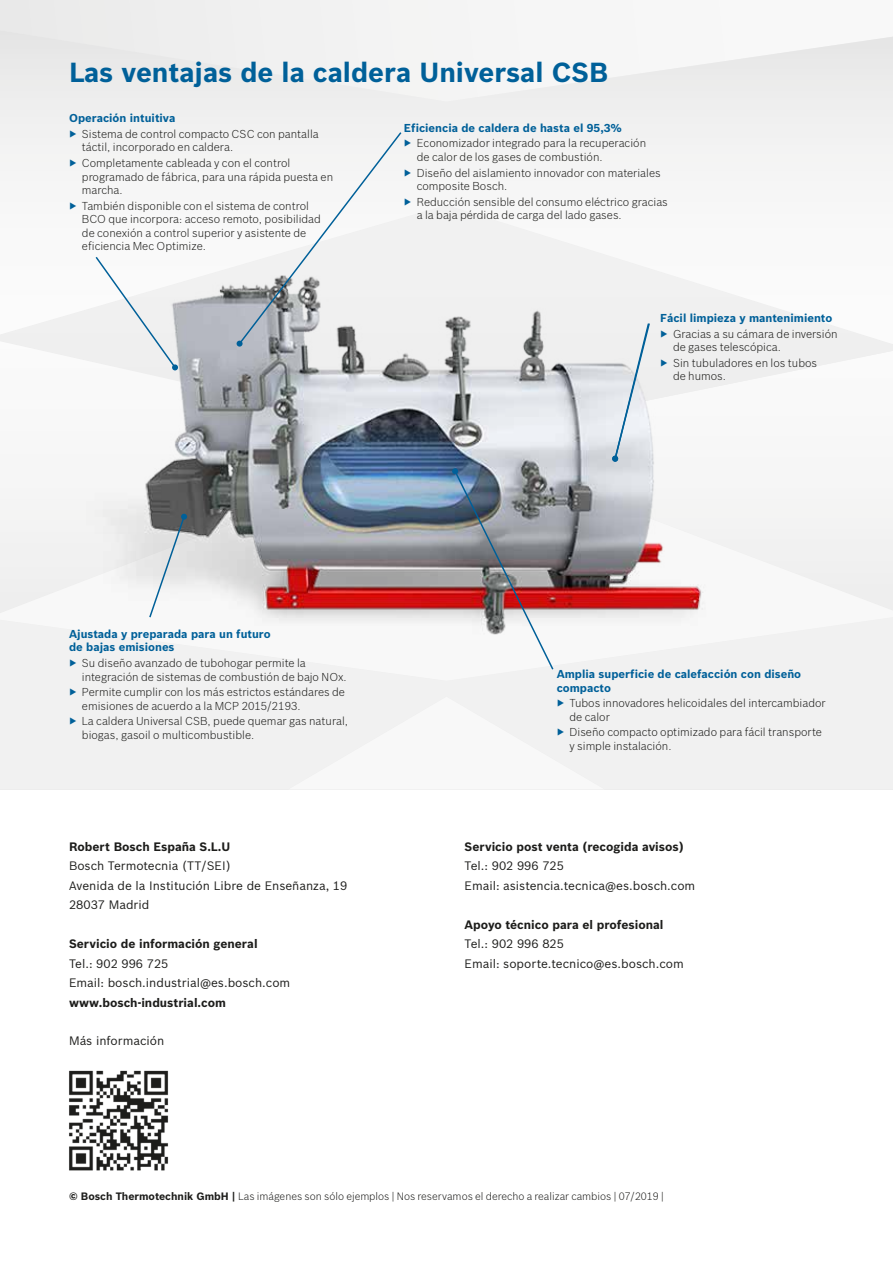
<style>
.page{position:relative;width:893px;height:1263px;background:#fff}
.page>*{position:absolute;margin:0;border:0;box-sizing:border-box;transform-origin:0 0}
.t1{font:700 27px "Bosch Sans";color:#006099}
.t2{font:12px/19.5px "Bosch Sans";color:#1d1d1b}
.t3{font:700 12px "Bosch Sans";color:#1d1d1b}
.t4{font:300 11.25px/13.5px "Bosch Sans";color:#1d1d1b}
.t5{font:700 11.25px/13.5px "Bosch Sans";color:#006099}
.t6{font:300 10.5px "Bosch Sans";color:#1d1d1b}
.s1{font-weight:700;color:#006099}
.s2{color:#006099}
.s3{font-weight:300}
.s4{font-weight:300;color:#1d1d1b}
.s5{font-weight:700}
</style>
<div class="page">
<div style="left:0;top:0;width:470px;height:30px;background:#f0f0f0"></div>
<svg style="left:782px;top:344px;width:111px;height:29px"></svg>
<div style="left:0;top:30px;width:893px;height:314px;background:#f3f3f3"></div>
<div style="left:0;top:681px;width:893px;height:108px;background:#f1f1f1"></div>
<svg style="left:0;top:341px;width:70px;height:16px"></svg>
<div style="left:288px;top:697px;width:317px;height:92px;background:#f1f1f1"></div>
<div style="left:0;top:499px;width:893px;height:182px;background:#f1f1f1"></div>
<img style="left:70px;top:224px;width:712px;height:461px">
<img style="left:69px;top:1070px;width:100px;height:101px">
<svg style="left:237px;top:131px;width:166px;height:216px"></svg>
<svg style="left:94px;top:255px;width:84px;height:115px"></svg>
<svg style="left:148px;top:514px;width:39px;height:105px"></svg>
<svg style="left:612px;top:322px;width:39px;height:140px"></svg>
<img style="left:452px;top:468px;width:103px;height:203px">
<h1 class="t1" style="left:69px;top:52px;width:540px">Las ventajas de la caldera Universal CSB</h1>
<p class="t4" style="left:404px;top:119px;width:244px;line-height:15.6px"><span class="s1">Eficiencia de caldera de hasta el 95,3%<br></span><span class="s2">▶</span> Economizador integrado para la recuperación</p>
<p class="t4" style="left:404px;top:148px;width:258px;line-height:15.6px;text-indent:13px">de calor de los gases de combustión.<br><span class="s2">▶</span> Diseño del aislamiento innovador con materiales</p>
<p class="t4" style="left:404px;top:177px;width:265px;line-height:15.6px;text-indent:13px">composite Bosch.<br><span class="s2">▶</span> Reducción sensible del consumo eléctrico gracias</p>
<p class="t4" style="left:417px;top:208px;width:207px">a la baja pérdida de carga del lado gases.</p>
<p class="t4" style="left:69px;top:110px;width:251px;line-height:15.6px"><span class="s1">Operación intuitiva<br></span><span class="s2">▶</span> Sistema de control compacto CSC con pantalla</p>
<p class="t4" style="left:69px;top:139px;width:223px;line-height:15.6px;text-indent:13px">táctil, incorporado en caldera.<br><span class="s2">▶</span> Completamente cableada y con el control</p>
<p class="t4" style="left:82px;top:169px;width:253px">programado de fábrica, para una rápida puesta en marcha.</p>
<p class="t4" style="left:82px;top:198px;width:241px;text-indent:-13px"><span class="s2">▶</span> También disponible con el sistema de control BCO que incorpora: acceso remoto, posibilidad de conexión a control superior y asistente de eficiencia Mec Optimize.</p>
<p class="t5" style="left:69px;top:626px;width:203px">Ajustada y preparada para un futuro de bajas emisiones</p>
<p class="t4" style="left:82px;top:655px;width:266px;text-indent:-13px"><span class="s2">▶</span> Su diseño avanzado de tubohogar permite la integración de sistemas de combustión de bajo NOx.</p>
<p class="t4" style="left:82px;top:685px;width:265px;text-indent:-13px"><span class="s2">▶</span> Permite cumplir con los más estrictos estándares de emisiones de acuerdo a la MCP 2015/2193.</p>
<p class="t4" style="left:82px;top:714px;width:268px;text-indent:-13px"><span class="s2">▶</span> La caldera Universal CSB, puede quemar gas natural, biogas, gasoil o multicombustible.</p>
<p class="t3" style="left:69px;top:837px;width:163px">Robert Bosch España S.L.U</p>
<p class="t2" style="left:69px;top:855px;width:280px">Bosch Termotecnia (TT/SEI)<br>Avenida de la Institución Libre de Enseñanza, 19<br>28037 Madrid</p>
<p class="t3" style="left:69px;top:935px;width:190px">Servicio de información general</p>
<p class="t2" style="left:69px;top:953px;width:223px">Tel.: 902 996 725<br>Email: bosch.industrial@es.bosch.com</p>
<p class="t3" style="left:69px;top:993px;width:158px">www.bosch-industrial.com</p>
<p class="t2" style="left:69px;top:1030px;width:97px">Más información</p>
<p class="t5" style="left:660px;top:310px;width:179px;line-height:15.6px">Fácil limpieza y mantenimiento <span class="s3">▶</span> <span class="s4">Gracias a su cámara de inversión</span></p>
<p class="t4" style="left:660px;top:339px;width:159px;line-height:15.6px;text-indent:13px">de gases telescópica.<br><span class="s2">▶</span> Sin tubuladores en los tubos</p>
<p class="t4" style="left:673px;top:369px;width:55px">de humos.</p>
<p class="t5" style="left:557px;top:666px;width:246px">Amplia superficie de calefacción con diseño compacto</p>
<p class="t4" style="left:569px;top:696px;width:258px;text-indent:-13px"><span class="s2">▶</span> Tubos innovadores helicoidales del intercambiador de calor</p>
<p class="t4" style="left:569px;top:725px;width:254px;text-indent:-13px"><span class="s2">▶</span> Diseño compacto optimizado para fácil transporte y simple instalación.</p>
<p class="t3" style="left:465px;top:837px;width:221px">Servicio post venta (recogida avisos)</p>
<p class="t2" style="left:465px;top:855px;width:232px">Tel.: 902 996 725<br>Email: asistencia.tecnica@es.bosch.com</p>
<p class="t3" style="left:465px;top:915px;width:200px">Apoyo técnico para el profesional</p>
<p class="t2" style="left:465px;top:933px;width:221px">Tel.: 902 996 825<br>Email: soporte.tecnico@es.bosch.com</p>
<p class="t6" style="left:69px;top:1189px;width:596px"><span class="s5">© Bosch Thermotechnik GmbH |</span> Las imágenes son sólo ejemplos | Nos reservamos el derecho a realizar cambios | 07/2019 |</p>
</div>
